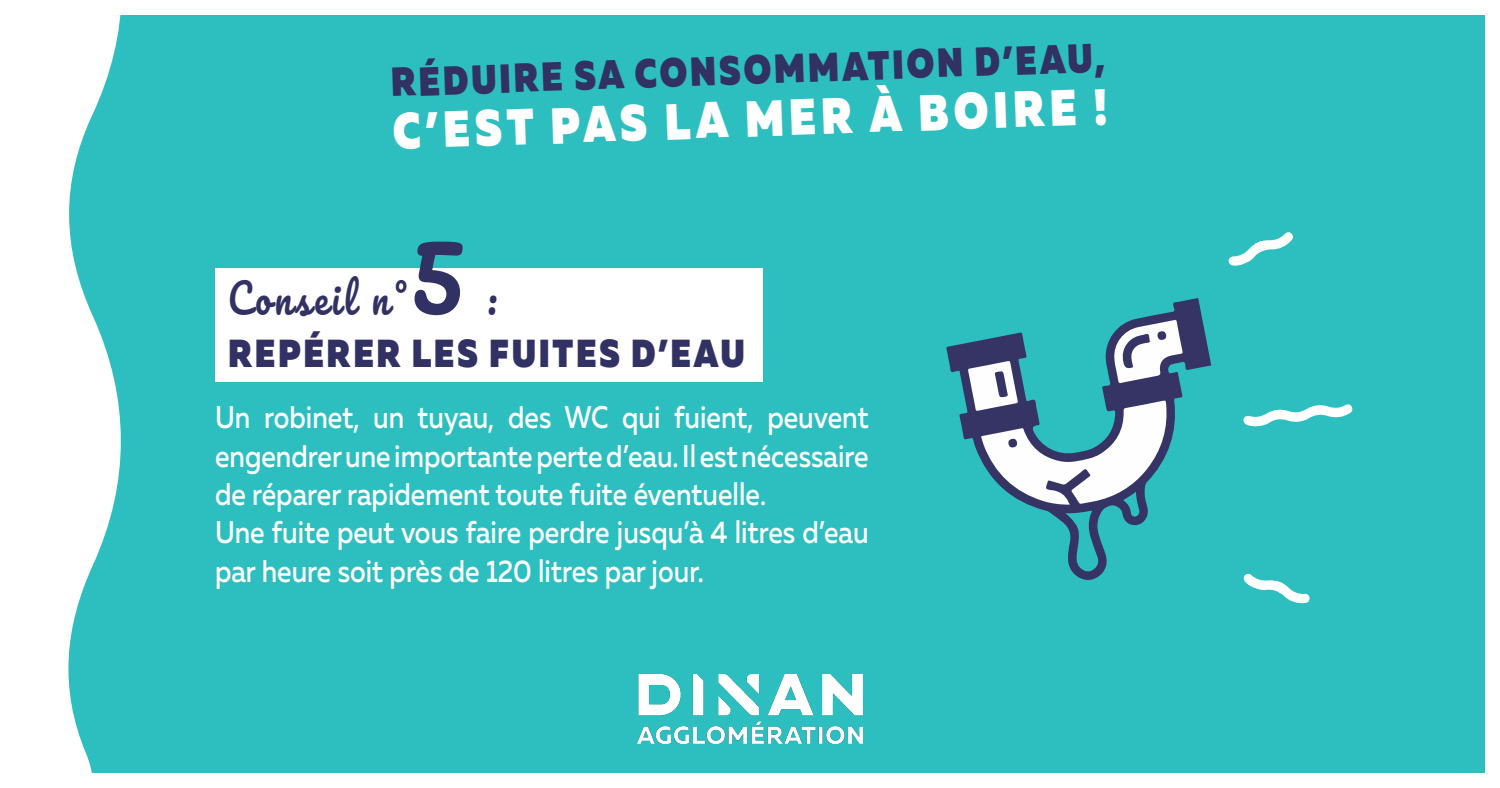
<style>
.page{position:relative;width:1500px;height:788px;background:#fff}
.page>*{position:absolute;margin:0;border:0;box-sizing:border-box;transform-origin:0 0}
.t1{font:124.88px "Pacifico";color:#323163;scale:.85 1}
.t2{font:900 50.75px "Muller";color:#fff;scale:.85 1}
.t3{font:41.62px "Pacifico";letter-spacing:.1em;color:#323163;scale:.85 1}
.t4{font:900 40.5px "Muller";color:#323163;scale:.85 1}
.t5{font:900 39px "Muller";letter-spacing:.08em;color:#323163;scale:.85 1}
.t6{font:500 31.25px/38.4px "Muller";color:#fff;text-align:justify;scale:.85 1}
</style>
<div class="page">
<div style="left:15px;top:15px;width:1470px;height:757px;background:#2dbfc0"></div>
<svg style="left:15px;top:15px;width:117px;height:758px;fill:#fff"></svg>
<img style="left:637px;top:674px;width:226px;height:69px">
<svg style="left:1243px;top:404px;width:110px;height:23px"></svg>
<svg style="left:1228px;top:232px;width:65px;height:34px"></svg>
<svg style="left:1243px;top:573px;width:67px;height:30px"></svg>
<div style="left:215px;top:268px;width:548px;height:114px;background:#fff"></div>
<svg style="left:946px;top:298px;width:265px;height:282px"></svg>
<svg style="left:956px;top:308px;width:245px;height:264px"></svg>
<p class="t4" style="left:390px;top:57px;width:842px;rotate:-2deg">RÉDUIRE SA CONSOMMATION D’EAU,</p>
<p class="t2" style="left:392px;top:99px;width:843px;rotate:-2deg">C’EST PAS LA MER À BOIRE !</p>
<p class="t1" style="left:410px;top:198px;width:66px">5</p>
<p class="t3" style="left:228px;top:276px;width:211px">Conseil n°</p>
<p class="t3" style="left:488px;top:276px;width:12px">:</p>
<p class="t5" style="left:228px;top:329px;width:610px">REPÉRER LES FUITES D’EAU</p>
<p class="t6" style="left:215px;top:398px;width:771px">Un robinet, un tuyau, des WC qui fuient, peuvent engendrer une importante perte d’eau. Il est nécessaire de réparer rapidement toute fuite éventuelle.</p>
<p class="t6" style="left:215px;top:513px;width:771px">Une fuite peut vous faire perdre jusqu’à 4 litres d’eau par heure soit près de 120 litres par jour.</p>
</div>
